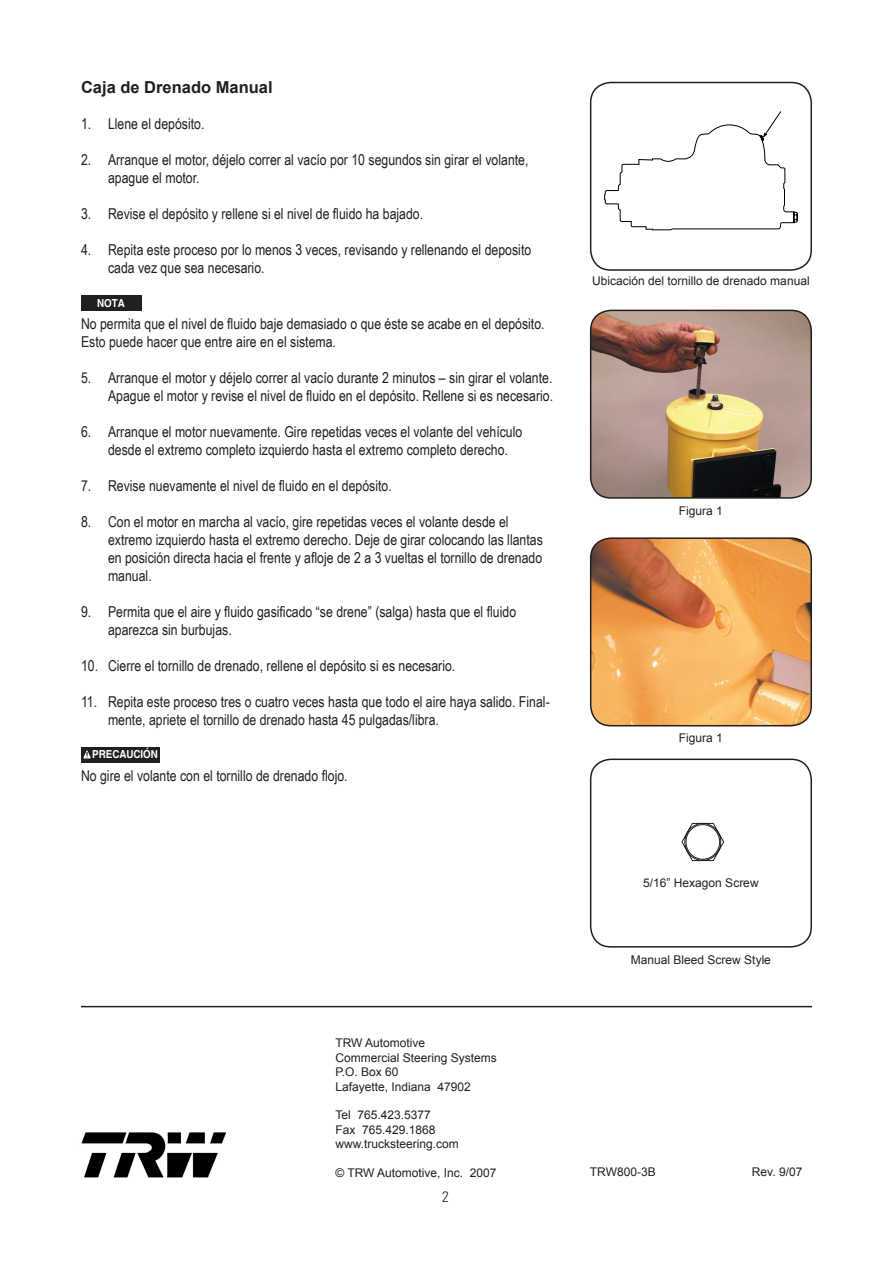
<style>
.page{position:relative;width:893px;height:1263px;background:#fff}
.page>*{position:absolute;margin:0;border:0;box-sizing:border-box;transform-origin:0 0}
.Subhead_1{font:700 16.5px "Arial";color:#231f20}
.Bullet_Text{font:15px/18px "Arial Narrow";color:#231f20}
.t1{font:300 condensed 15px "Univers";color:#231f20}
.t2{font:12px "Arial";color:#231f20}
.t3{font:700 11.1px "Helvetica";letter-spacing:-.005em;color:#fff;scale:.89 1}
</style>
<div class="page">
<hr style="left:81px;top:1006px;width:731px;height:1px;background:#231f20">
<div style="left:81px;top:295px;width:60px;height:15px;background:#231f20"></div>
<div style="left:81px;top:747px;width:79px;height:15px;background:#231f20"></div>
<svg style="left:83px;top:750px;width:8px;height:8px"></svg>
<svg style="left:604px;top:111px;width:194px;height:119px"></svg>
<div style="left:590px;top:82px;width:222px;height:189px;border:2px solid #231f20;border-radius:20px"></div>
<img style="left:591px;top:538px;width:220px;height:188px">
<div style="left:590px;top:537px;width:222px;height:189px;border:2px solid #231f20;border-radius:20px"></div>
<img style="left:591px;top:310px;width:220px;height:188px">
<div style="left:590px;top:310px;width:222px;height:189px;border:2px solid #231f20;border-radius:20px"></div>
<svg style="left:682px;top:823px;width:42px;height:38px"></svg>
<div style="left:686px;top:824px;width:34px;height:35px;border:1px solid #231f20;border-radius:50%"></div>
<div style="left:590px;top:758px;width:222px;height:189px;border:2px solid #231f20;border-radius:20px"></div>
<img style="left:81px;top:1132px;width:146px;height:46px">
<p class="Subhead_1" style="left:81px;top:76px;width:193px">Caja de Drenado Manual</p>
<p class="Bullet_Text" style="left:81px;top:114px;width:125px">1. Llene el depósito.</p>
<p class="Bullet_Text" style="left:108px;top:150px;width:422px;text-indent:-27px">2. Arranque el motor, déjelo correr al vacío por 10 segundos sin girar el volante, apague el motor.</p>
<p class="Bullet_Text" style="left:81px;top:204px;width:344px">3. Revise el depósito y rellene si el nivel de fluido ha bajado.</p>
<p class="Bullet_Text" style="left:108px;top:240px;width:425px;text-indent:-27px">4. Repita este proceso por lo menos 3 veces, revisando y rellenando el deposito cada vez que sea necesario.</p>
<p class="t3" style="left:97px;top:296px;width:33px">NOTA</p>
<p class="Bullet_Text" style="left:81px;top:314px;width:465px">No permita que el nivel de fluido baje demasiado o que éste se acabe en el depósito.</p>
<p class="Bullet_Text" style="left:81px;top:332px;width:257px">Esto puede hacer que entre aire en el sistema.</p>
<p class="Bullet_Text" style="left:81px;top:368px;width:473px">5. Arranque el motor y déjelo correr al vacío durante 2 minutos – sin girar el volante.</p>
<p class="Bullet_Text" style="left:108px;top:386px;width:447px">Apague el motor y revise el nivel de fluido en el depósito. Rellene si es necesario.</p>
<p class="Bullet_Text" style="left:81px;top:422px;width:443px">6. Arranque el motor nuevamente. Gire repetidas veces el volante del vehículo</p>
<p class="Bullet_Text" style="left:108px;top:440px;width:401px">desde el extremo completo izquierdo hasta el extremo completo derecho.</p>
<p class="Bullet_Text" style="left:81px;top:476px;width:312px">7. Revise nuevamente el nivel de fluido en el depósito.</p>
<p class="Bullet_Text" style="left:81px;top:512px;width:429px">8. Con el motor en marcha al vacío, gire repetidas veces el volante desde el</p>
<p class="Bullet_Text" style="left:108px;top:530px;width:436px">extremo izquierdo hasta el extremo derecho. Deje de girar colocando las llantas</p>
<p class="Bullet_Text" style="left:108px;top:548px;width:436px">en posición directa hacia el frente y afloje de 2 a 3 vueltas el tornillo de drenado</p>
<p class="Bullet_Text" style="left:108px;top:566px;width:45px">manual.</p>
<p class="Bullet_Text" style="left:81px;top:602px;width:437px">9. Permita que el aire y fluido gasificado “se drene” (salga) hasta que el fluido</p>
<p class="Bullet_Text" style="left:108px;top:620px;width:125px">aparezca sin burbujas.</p>
<p class="Bullet_Text" style="left:81px;top:656px;width:376px">10. Cierre el tornillo de drenado, rellene el depósito si es necesario.</p>
<p class="Bullet_Text" style="left:108px;top:692px;width:443px;text-indent:-27px">11. Repita este proceso tres o cuatro veces hasta que todo el aire haya salido. Final&shy;mente, apriete el tornillo de drenado hasta 45 pulgadas/libra.</p>
<p class="t3" style="left:92px;top:748px;width:75px">PRECAUCIÓN</p>
<p class="Bullet_Text" style="left:81px;top:766px;width:268px">No gire el volante con el tornillo de drenado flojo.</p>
<p class="t2" style="left:592px;top:273px;width:219px">Ubicación del tornillo de drenado manual</p>
<p class="t2" style="left:679px;top:503px;width:46px">Figura 1</p>
<p class="t2" style="left:679px;top:730px;width:46px">Figura 1</p>
<p class="t2" style="left:643px;top:875px;width:117px">5/16” Hexagon Screw</p>
<p class="t2" style="left:631px;top:952px;width:142px">Manual Bleed Screw Style</p>
<p class="t2" style="left:335px;top:1035px;width:91px">TRW Automotive</p>
<p class="t2" style="left:335px;top:1050px;width:163px">Commercial Steering Systems</p>
<p class="t2" style="left:335px;top:1064px;width:65px">P.O. Box 60</p>
<p class="t2" style="left:335px;top:1078px;width:137px">Lafayette, Indiana 47902</p>
<p class="t2" style="left:335px;top:1107px;width:97px">Tel 765.423.5377</p>
<p class="t2" style="left:335px;top:1122px;width:102px">Fax 765.429.1868</p>
<p class="t2" style="left:335px;top:1136px;width:125px">www.trucksteering.com</p>
<p class="t2" style="left:335px;top:1165px;width:163px">© TRW Automotive, Inc. 2007</p>
<p class="t2" style="left:590px;top:1164px;width:67px">TRW800-3B</p>
<p class="t2" style="left:752px;top:1164px;width:52px">Rev. 9/07</p>
<p class="t1" style="left:442px;top:1188px;width:8px">2</p>
</div>
